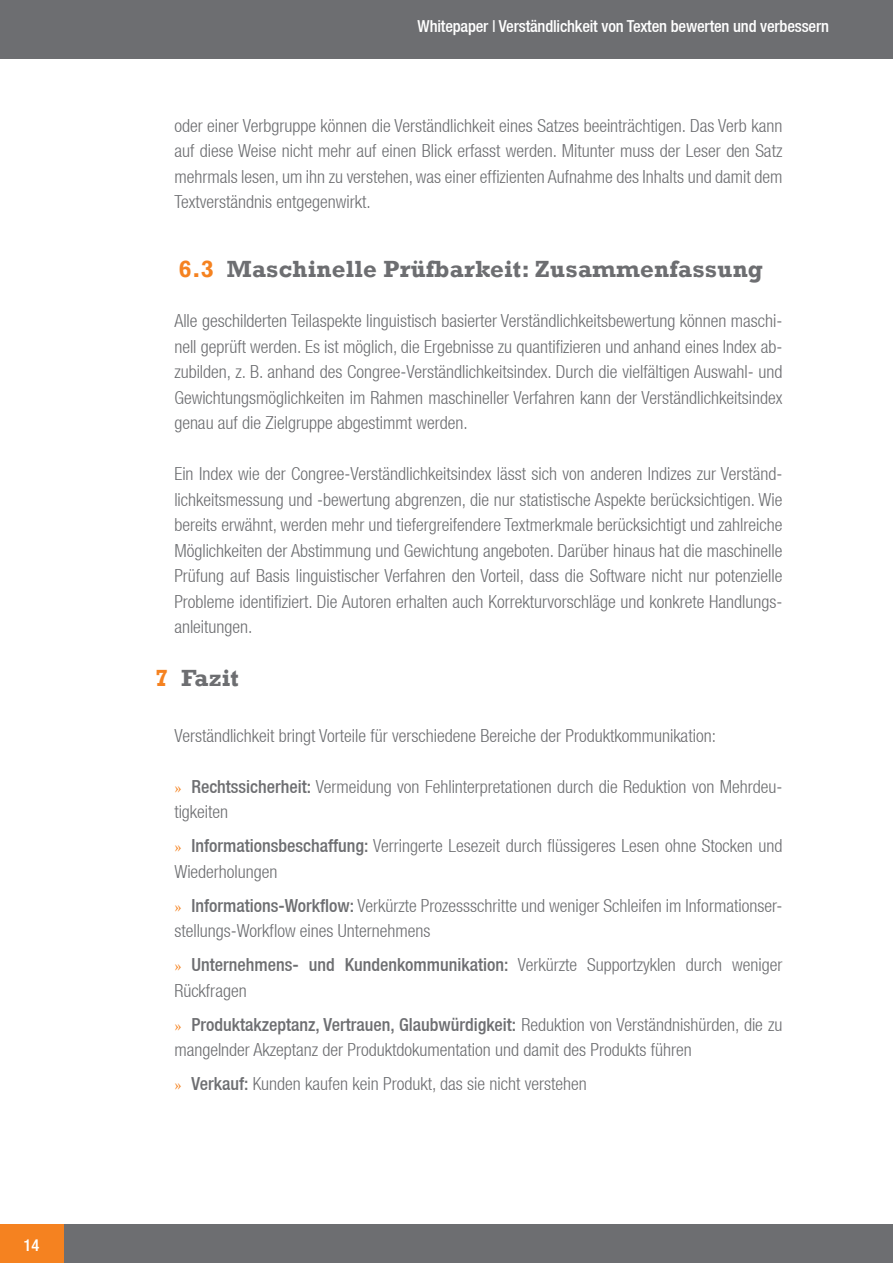
<style>
.page{position:relative;width:893px;height:1263px;background:#fff}
.page>*{position:absolute;margin:0;border:0;box-sizing:border-box;transform-origin:0 0}
.t1{font:700 24px "Rockwell";letter-spacing:.01em;color:#6d6e71}
.t2{font:300 condensed 18px/25.5px "Helvetica Neue LT";color:#6d6e71}
.t3{font:500 condensed 16.5px "Helvetica Neue LT";letter-spacing:-.01em;color:#fff}
.s1{color:#f58220}
.s2{font-family:"Minion Pro";font-weight:400;font-stretch:normal;font-size:16.5px;color:#f58220}
.s3{font-weight:500}
</style>
<div class="page">
<div style="left:0;top:1225px;width:893px;height:38px;background:#6d6e71"></div>
<div style="left:0;top:0;width:893px;height:58px;background:#6d6e71"></div>
<div style="left:0;top:1225px;width:64px;height:38px;background:#f58220"></div>
<p class="t3" style="left:24px;top:1235px;width:17px">14</p>
<p class="t3" style="left:418px;top:16px;width:413px">Whitepaper | Verständlichkeit von Texten bewerten und verbessern</p>
<p class="t2" style="left:174px;top:112px;width:610px;text-align:justify">oder einer Verbgruppe können die Verständlichkeit eines Satzes beeinträchtigen. Das Verb kann auf diese Weise nicht mehr auf einen Blick erfasst werden. Mitunter muss der Leser den Satz mehrmals lesen, um ihn zu verstehen, was einer effizienten Aufnahme des Inhalts und damit dem Textverständnis entgegenwirkt.</p>
<h1 class="t1" style="left:179px;top:254px;width:586px"><span class="s1">6.3</span> Maschinelle Prüfbarkeit: Zusammenfassung</h1>
<p class="t2" style="left:174px;top:308px;width:610px;text-align:justify">Alle geschilderten Teilaspekte linguistisch basierter Verständlichkeitsbewertung können maschi&shy;nell geprüft werden. Es ist möglich, die Ergebnisse zu quantifizieren und anhand eines Index ab&shy;zubilden, z. B. anhand des Congree-Verständlichkeitsindex. Durch die vielfältigen Auswahl- und Gewichtungsmöglichkeiten im Rahmen maschineller Verfahren kann der Verständlichkeitsindex genau auf die Zielgruppe abgestimmt werden.</p>
<p class="t2" style="left:174px;top:461px;width:610px;text-align:justify">Ein Index wie der Congree-Verständlichkeitsindex lässt sich von anderen Indizes zur Verständ&shy;lichkeitsmessung und -bewertung abgrenzen, die nur statistische Aspekte berücksichtigen. Wie bereits erwähnt, werden mehr und tiefergreifendere Textmerkmale berücksichtigt und zahlreiche Möglichkeiten der Abstimmung und Gewichtung angeboten. Darüber hinaus hat die maschinelle Prüfung auf Basis linguistischer Verfahren den Vorteil, dass die Software nicht nur potenzielle Probleme identifiziert. Die Autoren erhalten auch Korrekturvorschläge und konkrete Handlungs&shy;anleitungen.</p>
<h1 class="t1" style="left:155px;top:663px;width:85px"><span class="s1">7</span> Fazit</h1>
<p class="t2" style="left:174px;top:722px;width:543px">Verständlichkeit bringt Vorteile für verschiedene Bereiche der Produktkommunikation:</p>
<p class="t2" style="left:174px;top:773px;width:610px"><span class="s2">»</span> <span class="s3">Rechtssicherheit:</span> Vermeidung von Fehlinterpretationen durch die Reduktion von Mehrdeu&shy;tigkeiten</p>
<p class="t2" style="left:174px;top:833px;width:610px"><span class="s2">»</span> <span class="s3">Informationsbeschaffung:</span> Verringerte Lesezeit durch flüssigeres Lesen ohne Stocken und<br>Wiederholungen</p>
<p class="t2" style="left:174px;top:892px;width:610px"><span class="s2">»</span> <span class="s3">Informations-Workflow:</span> Verkürzte Prozessschritte und weniger Schleifen im Informationser&shy;stellungs-Workflow eines Unternehmens</p>
<p class="t2" style="left:174px;top:952px;width:610px"><span class="s2">»</span> <span class="s3">Unternehmens- und Kundenkommunikation:</span> Verkürzte Supportzyklen durch weniger<br>Rückfragen</p>
<p class="t2" style="left:174px;top:1011px;width:610px"><span class="s2">»</span> <span class="s3">Produktakzeptanz, Vertrauen, Glaubwürdigkeit:</span> Reduktion von Verständnishürden, die zu mangelnder Akzeptanz der Produktdokumentation und damit des Produkts führen</p>
<p class="t2" style="left:174px;top:1071px;width:414px"><span class="s2">»</span> <span class="s3">Verkauf:</span> Kunden kaufen kein Produkt, das sie nicht verstehen</p>
</div>
